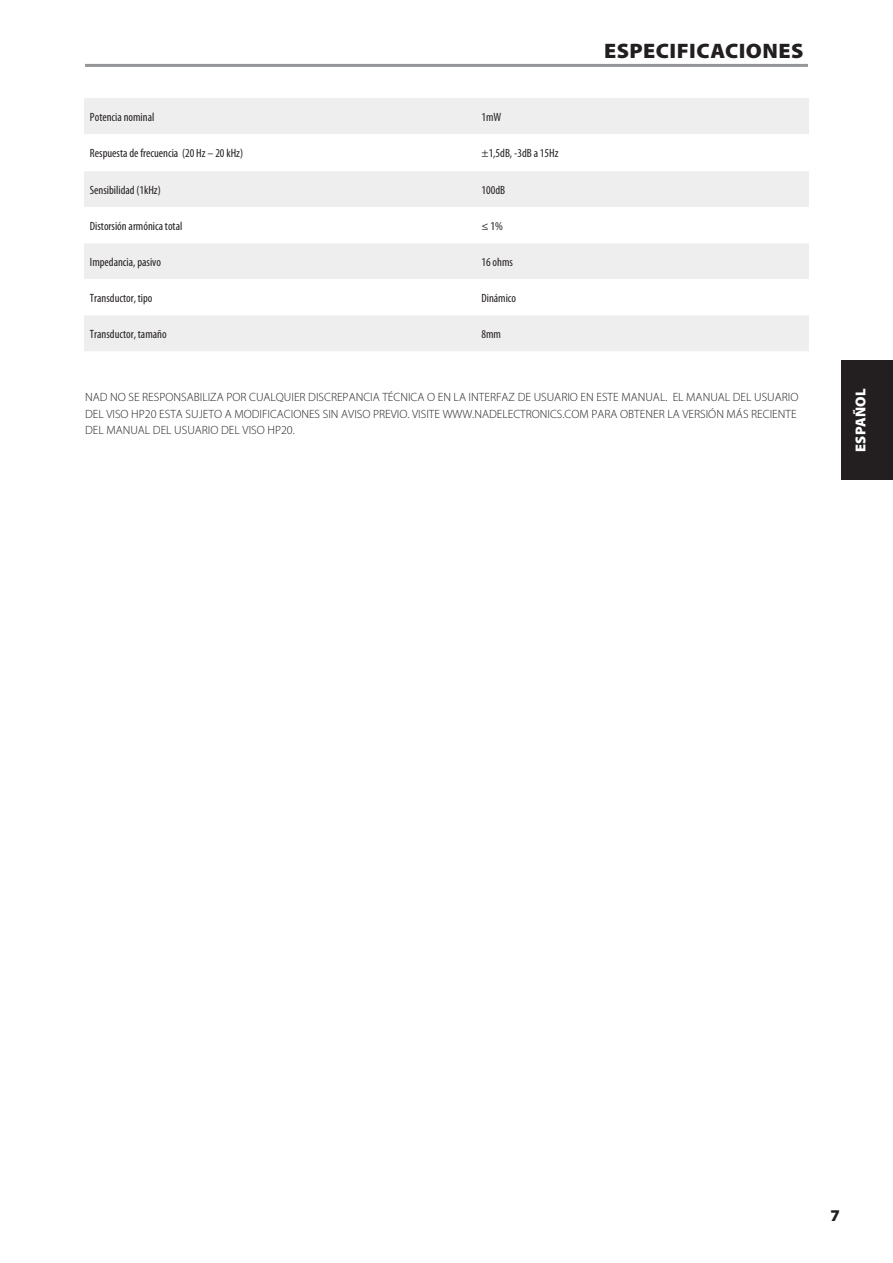
<style>
.page{position:relative;width:893px;height:1263px;background:#fff}
.page>*{position:absolute;margin:0;border:0;box-sizing:border-box;transform-origin:0 0}
.t1{font:900 21px "Myriad Pro";letter-spacing:.02em;color:#231f20;scale:1.05 1}
.t2{font:900 16.5px "Myriad Pro";color:#231f20}
.t3{font:900 14.4px "Myriad Pro";letter-spacing:.02em;color:#fff}
.t4{font:300 12px/16.5px "Myriad Pro";color:#231f20}
.t5{font:condensed 12px "Myriad Pro";color:#231f20}
</style>
<div class="page">
<div style="left:842px;top:360px;width:51px;height:120px;background:#231f20"></div>
<svg style="left:84px;top:98px;width:725px;height:253px;fill:#eeeeef"></svg>
<svg style="left:84px;top:207px;width:725px;height:108px"></svg>
<hr style="left:85px;top:64px;width:723px;height:3px;background:#939598">
<p class="t5" style="left:90px;top:109px;width:66px">Potencia nominal</p>
<p class="t5" style="left:481px;top:109px;width:21px">1mW</p>
<p class="t5" style="left:90px;top:145px;width:155px">Respuesta de frecuencia (20 Hz – 20 kHz)</p>
<p class="t5" style="left:481px;top:145px;width:78px">±1,5dB, -3dB a 15Hz</p>
<p class="t5" style="left:90px;top:182px;width:72px">Sensibilidad (1kHz)</p>
<p class="t5" style="left:481px;top:182px;width:25px">100dB</p>
<p class="t5" style="left:90px;top:218px;width:94px">Distorsión armónica total</p>
<p class="t5" style="left:481px;top:218px;width:23px">≤ 1%</p>
<p class="t5" style="left:90px;top:254px;width:72px">Impedancia, pasivo</p>
<p class="t5" style="left:481px;top:254px;width:33px">16 ohms</p>
<p class="t5" style="left:90px;top:290px;width:64px">Transductor, tipo</p>
<p class="t5" style="left:481px;top:290px;width:36px">Dinámico</p>
<p class="t5" style="left:90px;top:326px;width:78px">Transductor, tamaño</p>
<p class="t5" style="left:481px;top:326px;width:21px">8mm</p>
<h1 class="t1" style="left:604px;top:37px;width:191px">ESPECIFICACIONES</h1>
<p class="t4" style="left:85px;top:389px;width:715px">NAD NO SE RESPONSABILIZA POR CUALQUIER DISCREPANCIA TÉCNICA O EN LA INTERFAZ DE USUARIO EN ESTE MANUAL. EL MANUAL DEL USUARIO<br>DEL VISO HP20 ESTA SUJETO A MODIFICACIONES SIN AVISO PREVIO. VISITE WWW.NADELECTRONICS.COM PARA OBTENER LA VERSIÓN MÁS RECIENTE<br>DEL MANUAL DEL USUARIO DEL VISO HP20.</p>
<p class="t3" style="left:851px;top:452px;width:65px;rotate:-90deg">ESPAÑOL</p>
<h2 class="t2" style="left:831px;top:1205px;width:11px">7</h2>
</div>
